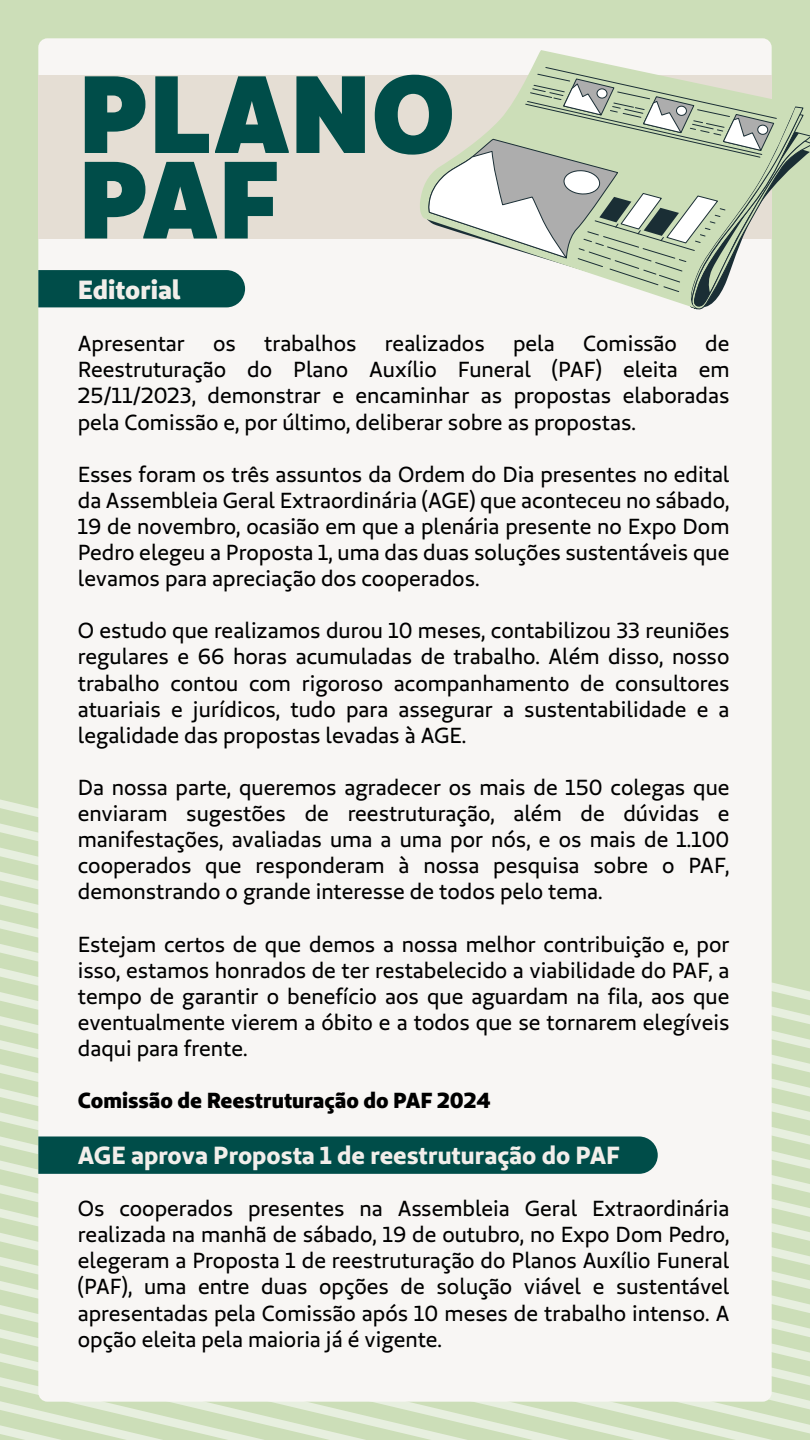
<style>
.page{position:relative;width:810px;height:1440px;background:#ccdeb8}
.page>*{position:absolute;margin:0;border:0;box-sizing:border-box;transform-origin:0 0}
.t1{font:109.5px/85.5px "Unimed Sans 2020 Black";color:#004d49}
.t2{font:700 26.25px "Unimed Sans 2020 Extra";color:#f2eeea}
.t3{font:24.75px "Unimed Sans 2020 Bold";color:#f2eeea}
.t4{font:21.75px/26.1px "Unimed Sans 2020 Regular";color:#000;text-align:justify}
.t5{font:700 21.75px "Unimed Sans 2020 Extra";color:#000}
</style>
<div class="page">
<svg style="left:1px;top:1434px;width:770px;height:6px"></svg>
<svg style="left:0;top:1409px;width:810px;height:25px"></svg>
<svg style="left:0;top:1385px;width:810px;height:24px"></svg>
<svg style="left:0;top:799px;width:810px;height:201px"></svg>
<div style="left:38px;top:38px;width:734px;height:1364px;background:#f8f6f4;border-radius:9px"></div>
<div style="left:38px;top:270px;width:207px;height:37px;background:#004d49"></div>
<div style="left:38px;top:1136px;width:620px;height:38px;background:#004d49"></div>
<div style="left:39px;top:75px;width:733px;height:164px;background:#e5ded4"></div>
<svg style="left:420px;top:50px;width:352px;height:169px"></svg>
<svg style="left:426px;top:66px;width:384px;height:245px"></svg>
<h1 class="t1" style="left:78px;top:68px;width:379px">PLANO<br>PAF</h1>
<p class="t2" style="left:78px;top:272px;width:105px">Editorial</p>
<p class="t4" style="left:78px;top:330px;width:109px">Apresentar</p>
<p class="t4" style="left:213px;top:330px;width:24px">os</p>
<p class="t4" style="left:264px;top:330px;width:94px">trabalhos</p>
<p class="t4" style="left:385px;top:330px;width:102px">realizados</p>
<p class="t4" style="left:513px;top:330px;width:43px">pela</p>
<p class="t4" style="left:583px;top:330px;width:95px">Comissão</p>
<p class="t4" style="left:78px;top:330px;width:653px;text-indent:627px">de Reestruturação do Plano Auxílio Funeral (PAF) eleita em 25/11/2023, demonstrar e encaminhar as propostas elaboradas pela Comissão e, por último, deliberar sobre as propostas.</p>
<p class="t4" style="left:78px;top:461px;width:653px">Esses foram os três assuntos da Ordem do Dia presentes no edital da Assembleia Geral Extraordinária (AGE) que aconteceu no sábado, 19 de novembro, ocasião em que a plenária presente no Expo Dom Pedro elegeu a Proposta 1, uma das duas soluções sustentáveis que levamos para apreciação dos cooperados.</p>
<p class="t4" style="left:78px;top:617px;width:653px">O estudo que realizamos durou 10 meses, contabilizou 33 reuniões regulares e 66 horas acumuladas de trabalho. Além disso, nosso trabalho contou com rigoroso acompanhamento de consultores atuariais e jurídicos, tudo para assegurar a sustentabilidade e a legalidade das propostas levadas à AGE.</p>
<p class="t4" style="left:78px;top:774px;width:653px">Da nossa parte, queremos agradecer os mais de 150 colegas que enviaram sugestões de reestruturação, além de dúvidas e manifestações, avaliadas uma a uma por nós, e os mais de 1.100 cooperados que responderam à nossa pesquisa sobre o PAF, demonstrando o grande interesse de todos pelo tema.</p>
<p class="t4" style="left:78px;top:931px;width:653px">Estejam certos de que demos a nossa melhor contribuição e, por isso, estamos honrados de ter restabelecido a viabilidade do PAF, a tempo de garantir o benefício aos que aguardam na fila, aos que eventualmente vierem a óbito e a todos que se tornarem elegíveis daqui para frente.</p>
<p class="t5" style="left:78px;top:1086px;width:414px">Comissão de Reestruturação do PAF 2024</p>
<p class="t3" style="left:78px;top:1139px;width:544px">AGE aprova Proposta 1 de reestruturação do PAF</p>
<p class="t4" style="left:78px;top:1195px;width:653px">Os cooperados presentes na Assembleia Geral Extraordinária realizada na manhã de sábado, 19 de outubro, no Expo Dom Pedro, elegeram a Proposta 1 de reestruturação do Planos Auxílio Funeral (PAF), uma entre duas opções de solução viável e sustentável apresentadas pela Comissão após 10 meses de trabalho intenso. A opção eleita pela maioria já é vigente.</p>
</div>
